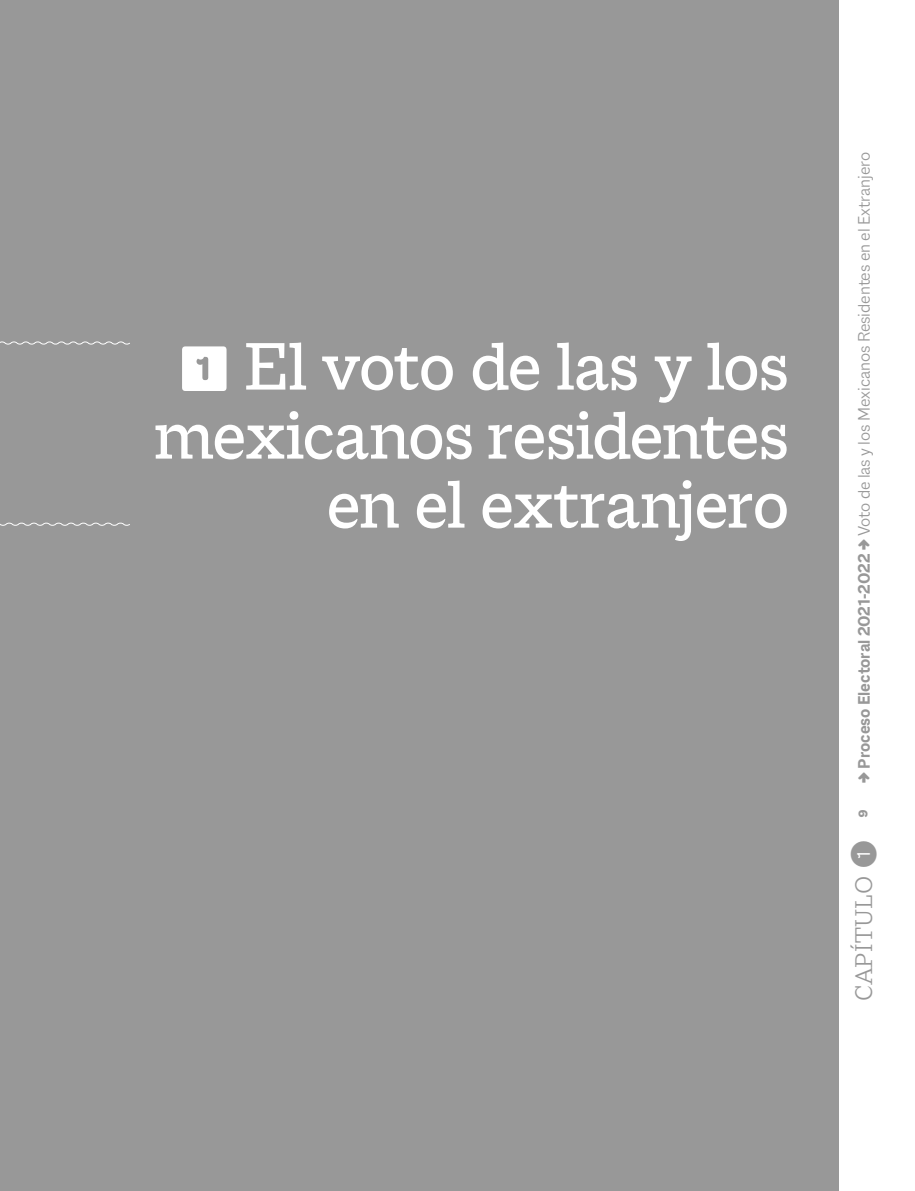
<style>
.page{position:relative;width:915px;height:1191px;background:#fff}
.page>*{position:absolute;margin:0;border:0;box-sizing:border-box;transform-origin:0 0}
.Título{font:500 72px/69px "Macklin Slab";letter-spacing:-.025em;color:#fff;text-align:right}
.t1{font:300 25.95px "Macklin Slab";letter-spacing:-.005em;color:#989898}
.t2{font:300 18px "Macklin Sans";color:#989898}
.t3{font:800 13.5px "Macklin Sans";color:#989898}
.s1{font-family:"Omnes";font-weight:600;font-size:64.5px}
.s2{font-family:"Omnes";font-weight:700}
.s3{font-weight:700}
.s4{font-family:"Omnes";font-size:37.05px}
</style>
<div class="page">
<div style="left:0;top:0;width:838px;height:1191px;background:#989898"></div>
<svg style="left:0;top:522px;width:130px;height:4px"></svg>
<p class="Título" style="left:154px;top:331px;width:636px"><span class="s1">1</span> El voto de las y los mexicanos residentes en el extranjero</p>
<p class="t2" style="left:853px;top:783px;width:632px;rotate:-90deg"><span class="s2">•</span> <span class="s3">Proceso Electoral 2021-2022</span> <span class="s2">•</span> Voto de las y los Mexicanos Residentes en el Extranjero</p>
<p class="t3" style="left:855px;top:818px;width:10px;rotate:-90deg">9</p>
<h2 class="t1" style="left:848px;top:1001px;width:162px;rotate:-90deg">capítulo <span class="s4">1</span></h2>
</div>
